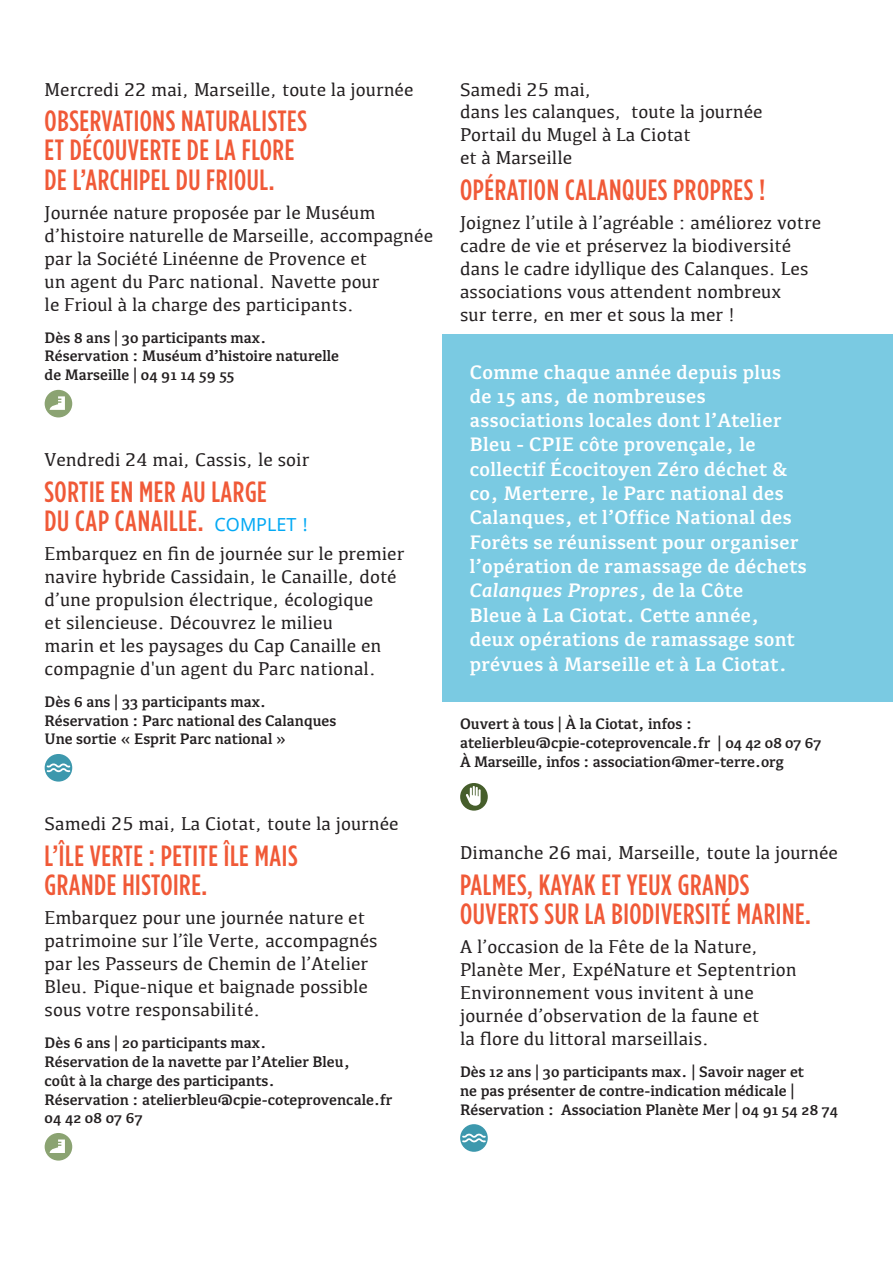
<style>
.page{position:relative;width:893px;height:1276px;background:#fff}
.page>*{position:absolute;margin:0;border:0;box-sizing:border-box;transform-origin:0 0}
.t1{font:500 29.25px/29.2px "Gotham Condensed";letter-spacing:.02em;color:#f05937}
.t2{font:600 20.25px/24.3px "Kefa II Pro";letter-spacing:.02em;color:#fff}
.t3{font:19.12px/22.9px "Kefa";color:#231f20}
.t4{font:18px "Noto Sans";color:#03a9f4}
.t5{font:600 15.75px/18.9px "Kefa II Pro";color:#231f20}
.s1{font-style:italic}
</style>
<div class="page">
<div style="left:442px;top:334px;width:451px;height:368px;background:#7acae2"></div>
<svg style="left:45px;top:390px;width:27px;height:27px"></svg>
<svg style="left:45px;top:754px;width:27px;height:27px"></svg>
<svg style="left:45px;top:1133px;width:27px;height:27px"></svg>
<svg style="left:460px;top:783px;width:28px;height:27px"></svg>
<svg style="left:460px;top:1124px;width:28px;height:27px"></svg>
<p class="t3" style="left:45px;top:77px;width:370px">Mercredi 22 mai, Marseille, toute la journée</p>
<h1 class="t1" style="left:45px;top:106px;width:264px">OBSERVATIONS NATURALISTES<br>ET DÉCOUVERTE DE LA FLORE<br>DE L’ARCHIPEL DU FRIOUL.</h1>
<p class="t3" style="left:45px;top:200px;width:390px">Journée nature proposée par le Muséum d’histoire naturelle de Marseille, accompagnée par la Société Linéenne de Provence et<br>un agent du Parc national. Navette pour<br>le Frioul à la charge des participants.</p>
<p class="t5" style="left:45px;top:328px;width:296px">Dès 8 ans | 30 participants max.<br>Réservation : Muséum d’histoire naturelle de Marseille | 04 91 14 59 55</p>
<p class="t3" style="left:45px;top:447px;width:266px">Vendredi 24 mai, Cassis, le soir</p>
<h1 class="t1" style="left:45px;top:476px;width:224px">SORTIE EN MER AU LARGE<br>DU CAP CANAILLE.</h1>
<p class="t3" style="left:45px;top:541px;width:361px">Embarquez en fin de journée sur le premier navire hybride Cassidain, le Canaille, doté d’une propulsion électrique, écologique<br>et silencieuse. Découvrez le milieu<br>marin et les paysages du Cap Canaille en compagnie d'un agent du Parc national.</p>
<p class="t5" style="left:45px;top:692px;width:293px">Dès 6 ans | 33 participants max.<br>Réservation : Parc national des Calanques<br>Une sortie « Esprit Parc national »</p>
<p class="t4" style="left:215px;top:511px;width:95px">COMPLET !</p>
<p class="t3" style="left:45px;top:811px;width:356px">Samedi 25 mai, La Ciotat, toute la journée</p>
<h1 class="t1" style="left:45px;top:840px;width:254px">L’ÎLE VERTE : PETITE ÎLE MAIS<br>GRANDE HISTOIRE.</h1>
<p class="t3" style="left:45px;top:906px;width:334px">Embarquez pour une journée nature et patrimoine sur l’île Verte, accompagnés par les Passeurs de Chemin de l’Atelier Bleu. Pique-nique et baignade possible sous votre responsabilité.</p>
<p class="t5" style="left:45px;top:1033px;width:349px">Dès 6 ans | 20 participants max.<br>Réservation de la navette par l’Atelier Bleu,<br>coût à la charge des participants.<br>Réservation : atelierbleu@cpie-coteprovencale.fr 04 42 08 07 67</p>
<p class="t3" style="left:460px;top:77px;width:304px">Samedi 25 mai,<br>dans les calanques, toute la journée<br>Portail du Mugel à La Ciotat<br>et à Marseille</p>
<h1 class="t1" style="left:460px;top:174px;width:307px">OPÉRATION CALANQUES PROPRES !</h1>
<p class="t3" style="left:460px;top:211px;width:363px">Joignez l’utile à l’agréable : améliorez votre cadre de vie et préservez la biodiversité dans le cadre idyllique des Calanques. Les associations vous attendent nombreux<br>sur terre, en mer et sous la mer !</p>
<p class="t2" style="left:470px;top:360px;width:338px">Comme chaque année depuis plus de 15 ans, de nombreuses associations locales dont l’Atelier Bleu - CPIE côte provençale, le collectif Écocitoyen Zéro déchet &amp; co, Merterre, le Parc national des Calanques, et l’Office National des Forêts se réunissent pour organiser l’opération de ramassage de déchets <span class="s1">Calanques Propres</span>, de la Côte<br>Bleue à La Ciotat. Cette année, deux opérations de ramassage sont prévues à Marseille et à La Ciotat.</p>
<p class="t5" style="left:460px;top:715px;width:363px">Ouvert à tous | À la Ciotat, infos : atelierbleu@cpie-coteprovencale.fr | 04 42 08 07 67<br>À Marseille, infos : association@mer-terre.org</p>
<p class="t3" style="left:460px;top:840px;width:379px">Dimanche 26 mai, Marseille, toute la journée</p>
<h1 class="t1" style="left:460px;top:869px;width:352px">PALMES, KAYAK ET YEUX GRANDS<br>OUVERTS SUR LA BIODIVERSITÉ MARINE.</h1>
<p class="t3" style="left:460px;top:935px;width:338px">A l’occasion de la Fête de la Nature, Planète Mer, ExpéNature et Septentrion Environnement vous invitent à une journée d’observation de la faune et<br>la flore du littoral marseillais.</p>
<p class="t5" style="left:460px;top:1062px;width:380px">Dès 12 ans | 30 participants max. | Savoir nager et<br>ne pas présenter de contre-indication médicale |<br>Réservation : Association Planète Mer | 04 91 54 28 74</p>
</div>
